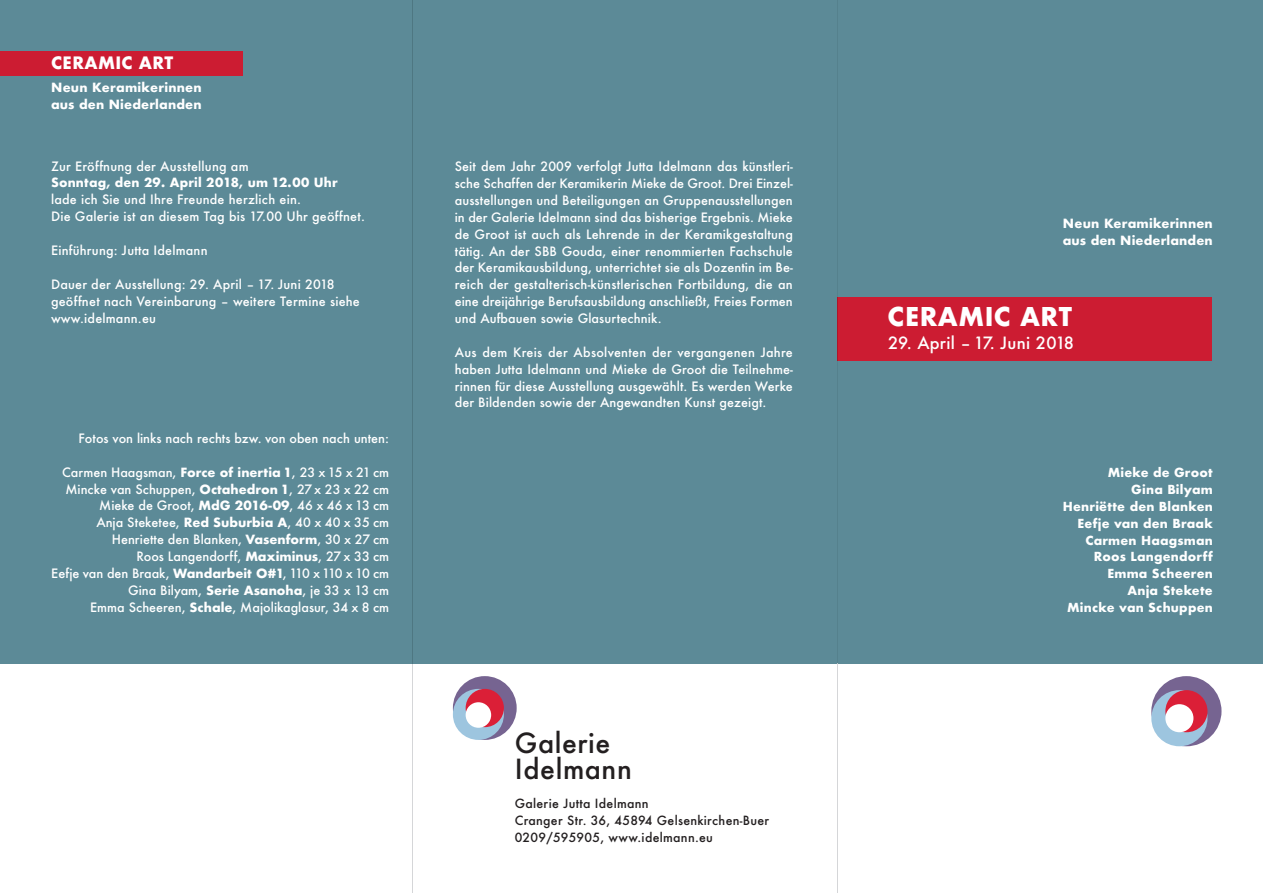
<style>
.page{position:relative;width:1263px;height:893px;background:#fff}
.page>*{position:absolute;margin:0;border:0;box-sizing:border-box;transform-origin:0 0}
.t1{font:500 27px/26.1px "Futura";letter-spacing:.02em;color:#231f20}
.t2{font:700 25.2px "Futura";letter-spacing:.02em;color:#fff}
.t3{font:700 16.65px "Futura";letter-spacing:.025em;color:#fff}
.t4{font:500 16.5px "Futura";letter-spacing:.015em;color:#fff}
.t5{font:500 12.6px/17px "Futura";letter-spacing:.005em;color:#fff;text-align:justify}
.t6{font:700 12.3px/17px "Futura";letter-spacing:.015em;color:#fff}
.t7{font:500 12.3px/17px "Futura";letter-spacing:.025em;color:#231f20}
.t8{font:700 12.15px/17px "Futura";letter-spacing:.015em;color:#fff;text-align:right}
.s1{font-weight:700;font-size:12.3px}
</style>
<div class="page">
<div style="left:1151px;top:676px;width:70px;height:70px;background:#766491;border-radius:50%"></div>
<div style="left:1151px;top:690px;width:56px;height:56px;background:#9dc5df;border-radius:50%"></div>
<div style="left:1165px;top:690px;width:42px;height:42px;background:#db1f37;border-radius:50%"></div>
<div style="left:0;top:0;width:1263px;height:663px;background:#5c8a97"></div>
<div style="left:838px;top:297px;width:374px;height:64px;background:#cc1c32"></div>
<div style="left:0;top:51px;width:242px;height:24px;background:#cc1c32"></div>
<div style="left:1165px;top:704px;width:28px;height:28px;background:#fff;border-radius:50%"></div>
<div style="left:453px;top:676px;width:64px;height:64px;background:#766491;border-radius:50%"></div>
<div style="left:453px;top:689px;width:51px;height:51px;background:#9dc5df;border-radius:50%"></div>
<div style="left:466px;top:689px;width:38px;height:38px;background:#db1f37;border-radius:50%"></div>
<div style="left:466px;top:702px;width:25px;height:26px;background:#fff;border-radius:50%"></div>
<hr style="left:412px;top:663px;width:1px;height:230px;background:#d5d6d8">
<hr style="left:412px;top:0;width:1px;height:663px;background:#4e7782">
<hr style="left:837px;top:663px;width:1px;height:230px;background:#d5d6d8">
<svg style="left:837px;top:297px;width:1px;height:64px"></svg>
<hr style="left:838px;top:297px;width:1px;height:64px;background:#af1428">
<h3 class="t3" style="left:51px;top:50px;width:124px">CERAMIC ART</h3>
<p class="t6" style="left:51px;top:79px;width:152px">Neun Keramikerinnen aus den Niederlanden</p>
<p class="t5" style="left:51px;top:158px;width:199px">Zur Eröffnung der Ausstellung am</p>
<p class="t6" style="left:51px;top:174px;width:288px">Sonntag, den 29. April 2018, um 12.00 Uhr</p>
<p class="t5" style="left:51px;top:192px;width:315px">lade ich Sie und Ihre Freunde herzlich ein.<br>Die Galerie ist an diesem Tag bis 17.00 Uhr geöffnet.</p>
<p class="t5" style="left:51px;top:242px;width:158px">Einführung: Jutta Idelmann</p>
<p class="t5" style="left:51px;top:276px;width:310px;text-align:left">Dauer der Ausstellung: 29. April – 17. Juni 2018 geöffnet nach Vereinbarung – weitere Termine siehe www.idelmann.eu</p>
<p class="t5" style="left:79px;top:430px;width:312px">Fotos von links nach rechts bzw. von oben nach unten:</p>
<p class="t5" style="left:51px;top:464px;width:339px;text-align:right">Carmen Haagsman, <span class="s1">Force of inertia 1</span>, 23 x 15 x 21 cm Mincke van Schuppen, <span class="s1">Octahedron 1</span>, 27 x 23 x 22 cm Mieke de Groot, <span class="s1">MdG 2016-09</span>, 46 x 46 x 13 cm<br>Anja Steketee, <span class="s1">Red Suburbia A</span>, 40 x 40 x 35 cm Henriette den Blanken, <span class="s1">Vasenform</span>, 30 x 27 cm<br>Roos Langendorff, <span class="s1">Maximinus</span>, 27 x 33 cm<br>Eefje van den Braak, <span class="s1">Wandarbeit O#1</span>, 110 x 110 x 10 cm Gina Bilyam, <span class="s1">Serie Asanoha</span>, je 33 x 13 cm<br>Emma Scheeren, <span class="s1">Schale</span>, Majolikaglasur, 34 x 8 cm</p>
<p class="t5" style="left:455px;top:158px;width:340px">Seit dem Jahr 2009 verfolgt Jutta Idelmann das künstleri&shy;sche Schaffen der Keramikerin Mieke de Groot. Drei Einzel&shy;ausstellungen und Beteiligungen an Gruppenausstellungen in der Galerie Idelmann sind das bisherige Ergebnis. Mieke de Groot ist auch als Lehrende in der Keramikgestaltung tätig. An der SBB Gouda, einer renommierten Fachschule der Keramikausbildung, unterrichtet sie als Dozentin im Be&shy;reich der gestalterisch-künstlerischen Fortbildung, die an eine dreijährige Berufsausbildung anschließt, Freies Formen und Aufbauen sowie Glasurtechnik.</p>
<p class="t5" style="left:455px;top:344px;width:340px">Aus dem Kreis der Absolventen der vergangenen Jahre haben Jutta Idelmann und Mieke de Groot die Teilnehme&shy;rinnen für diese Ausstellung ausgewählt. Es werden Werke der Bildenden sowie der Angewandten Kunst gezeigt.</p>
<h1 class="t1" style="left:515px;top:731px;width:119px">Galerie<br>Idelmann</h1>
<p class="t7" style="left:515px;top:795px;width:256px">Galerie Jutta Idelmann<br>Cranger Str. 36, 45894 Gelsenkirchen-Buer<br>0209/595905, www.idelmann.eu</p>
<p class="t6" style="left:1063px;top:215px;width:152px">Neun Keramikerinnen aus den Niederlanden</p>
<h2 class="t2" style="left:887px;top:299px;width:186px">CERAMIC ART</h2>
<h3 class="t4" style="left:888px;top:333px;width:187px">29. April – 17. Juni 2018</h3>
<p class="t8" style="left:1063px;top:464px;width:151px">Mieke de Groot<br>Gina Bilyam<br>Henriëtte den Blanken<br>Eefje van den Braak<br>Carmen Haagsman<br>Roos Langendorff<br>Emma Scheeren<br>Anja Stekete<br>Mincke van Schuppen</p>
</div>
